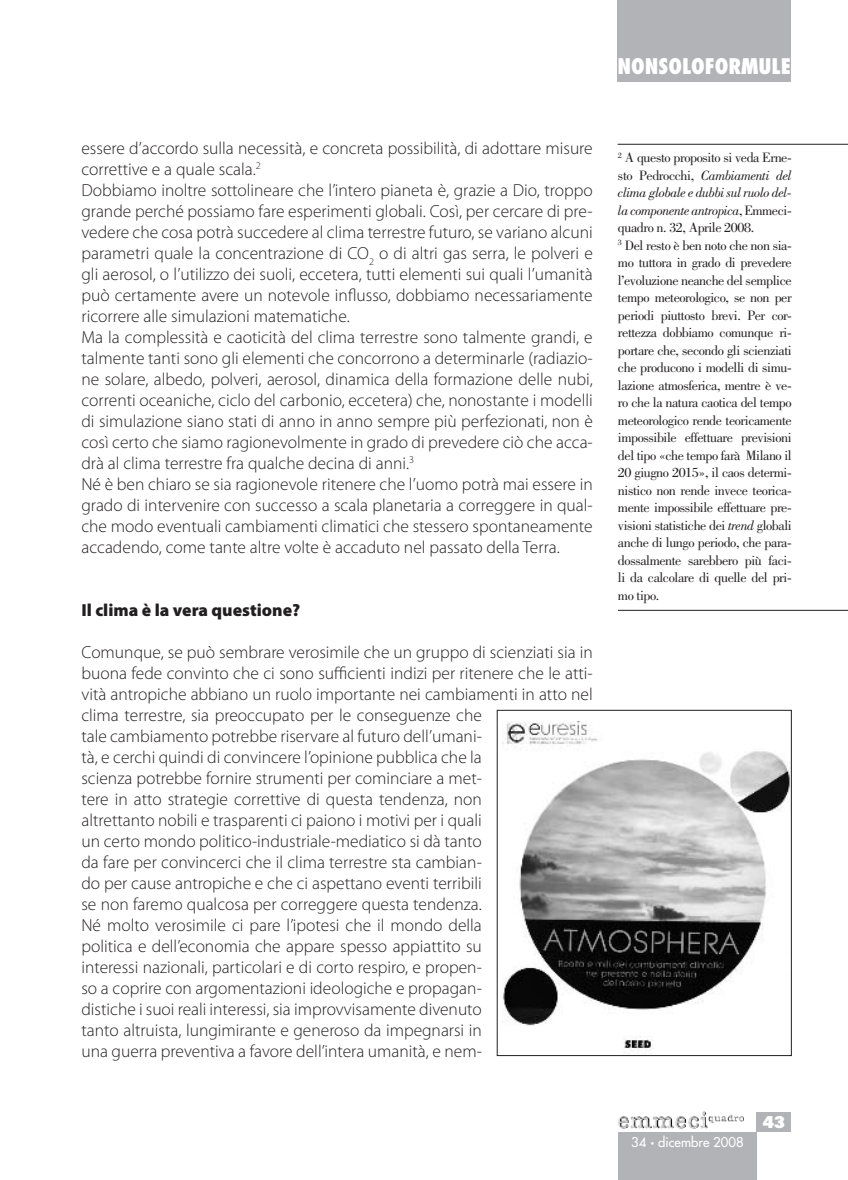
<style>
.page{position:relative;width:848px;height:1180px;background:#fff}
.page>*{position:absolute;margin:0;border:0;box-sizing:border-box;transform-origin:0 0}
.t1{font:800 condensed 21px "Futura Std";color:#fff}
.testo{font:300 17.5px/21px "Myriad Pro";color:#231f20;text-align:justify}
.testo-2{font:900 17.5px "Myriad Pro";color:#231f20}
.t2{font:800 condensed 15.75px "Futura Std";color:#fff;scale:1.25 1}
.t3{font:14px/17.5px "Bodoni Std";letter-spacing:-.03em;color:#231f20;text-align:justify}
.t4{font:500 13.12px "Futura Std";color:#fff}
.s1{font-style:italic}
.s2{font-size:7px}
</style>
<div class="page">
<div style="left:617px;top:0;width:174px;height:81px;background:#b2b3b7"></div>
<div style="left:617px;top:1132px;width:139px;height:48px;background:#b2b3b7"></div>
<img style="left:653px;top:1111px;width:85px;height:14px">
<div style="left:756px;top:1112px;width:35px;height:20px;background:#b2b3b7"></div>
<img style="left:502px;top:721px;width:287px;height:333px">
<div style="left:496px;top:710px;width:295px;height:346px;border:1px solid #231f20"></div>
<hr style="left:617px;top:144px;width:230px;height:1px;background:#231f20">
<hr style="left:618px;top:610px;width:229px;height:1px;background:#231f20">
<p class="t1" style="left:617px;top:53px;width:175px">NONSOLOFORMULE</p>
<p class="testo" style="left:81px;top:137px;width:512px">essere d’accordo sulla necessità, e concreta possibilità, di adottare misure correttive e a quale scala.<sup>2</sup></p>
<p class="testo" style="left:81px;top:179px;width:512px">Dobbiamo inoltre sottolineare che l’intero pianeta è, grazie a Dio, troppo grande perché possiamo fare esperimenti globali. Così, per cercare di pre&shy;vedere che cosa potrà succedere al clima terrestre futuro, se variano alcuni parametri quale la concentrazione di CO<sub>2</sub> o di altri gas serra, le polveri e gli aerosol, o l’utilizzo dei suoli, eccetera, tutti elementi sui quali l’umanità può certamente avere un notevole influsso, dobbiamo necessariamente ricorrere alle simulazioni matematiche.</p>
<p class="testo" style="left:81px;top:326px;width:513px">Ma la complessità e caoticità del clima terrestre sono talmente grandi, e talmente tanti sono gli elementi che concorrono a determinarle (radiazio&shy;ne solare, albedo, polveri, aerosol, dinamica della formazione delle nubi, correnti oceaniche, ciclo del carbonio, eccetera) che, nonostante i modelli di simulazione siano stati di anno in anno sempre più perfezionati, non è così certo che siamo ragionevolmente in grado di prevedere ciò che acca&shy;drà al clima terrestre fra qualche decina di anni.<sup>3</sup></p>
<p class="testo" style="left:81px;top:473px;width:512px">Né è ben chiaro se sia ragionevole ritenere che l’uomo potrà mai essere in grado di intervenire con successo a scala planetaria a correggere in qual&shy;che modo eventuali cambiamenti climatici che stessero spontaneamente accadendo, come tante altre volte è accaduto nel passato della Terra.</p>
<p class="testo-2" style="left:81px;top:598px;width:220px">Il clima è la vera questione?</p>
<p class="testo" style="left:81px;top:641px;width:512px;text-align:left">Comunque, se può sembrare verosimile che un gruppo di scienziati sia in buona fede convinto che ci sono sufficienti indizi per ritenere che le atti&shy;vità antropiche abbiano un ruolo importante nei cambiamenti in atto nel clima terrestre, sia preoccupato per le conseguenze che<br>tale cambiamento potrebbe riservare al futuro dell’umani-<br>tà, e cerchi quindi di convincere l’opinione pubblica che la<br>scienza potrebbe fornire strumenti per cominciare a met-<br>tere in atto strategie correttive di questa tendenza, non<br>altrettanto nobili e trasparenti ci paiono i motivi per i quali<br>un certo mondo politico-industriale-mediatico si dà tanto<br>da fare per convincerci che il clima terrestre sta cambian-<br>do per cause antropiche e che ci aspettano eventi terribili<br>se non faremo qualcosa per correggere questa tendenza.<br>Né molto verosimile ci pare l’ipotesi che il mondo della<br>politica e dell’economia che appare spesso appiattito su<br>interessi nazionali, particolari e di corto respiro, e propen-<br>so a coprire con argomentazioni ideologiche e propagan-<br>distiche i suoi reali interessi, sia improvvisamente divenuto<br>tanto altruista, lungimirante e generoso da impegnarsi in<br>una guerra preventiva a favore dell’intera umanità, e nem-</p>
<p class="t3" style="left:618px;top:149px;width:175px"><sup>2</sup> A questo proposito si veda Erne&shy;sto Pedrocchi, <span class="s1">Cambiamenti del clima globale e dubbi sul ruo-lo del&shy;la componente antropica</span>, Emmeci&shy;quadro n. 32, Aprile 2008.</p>
<p class="t3" style="left:618px;top:237px;width:175px"><sup>3</sup> Del resto è ben noto che non sia&shy;mo tuttora in grado di prevedere l’evoluzione neanche del semplice tempo meteorologico, se non per periodi piuttosto brevi. Per cor&shy;rettezza dobbiamo comunque ri&shy;portare che, secondo gli scienziati che producono i modelli di simu&shy;lazione atmosferica, mentre è ve&shy;ro che la natura caotica del tempo meteorologico rende teoricamente impossibile effettuare previsioni del tipo «che tempo farà Milano il 20 giugno 2015», il caos determi&shy;nistico non rende invece teorica&shy;mente impossibile effettuare pre&shy;visioni statistiche dei <span class="s1">trend</span> globali anche di lungo periodo, che para&shy;dossalmente sarebbero più faci&shy;li da calcolare di quelle del pri&shy;mo tipo.</p>
<p class="t4" style="left:631px;top:1134px;width:114px">34 <span class="s2">•</span> dicembre 2008</p>
<p class="t2" style="left:762px;top:1112px;width:20px">43</p>
</div>
